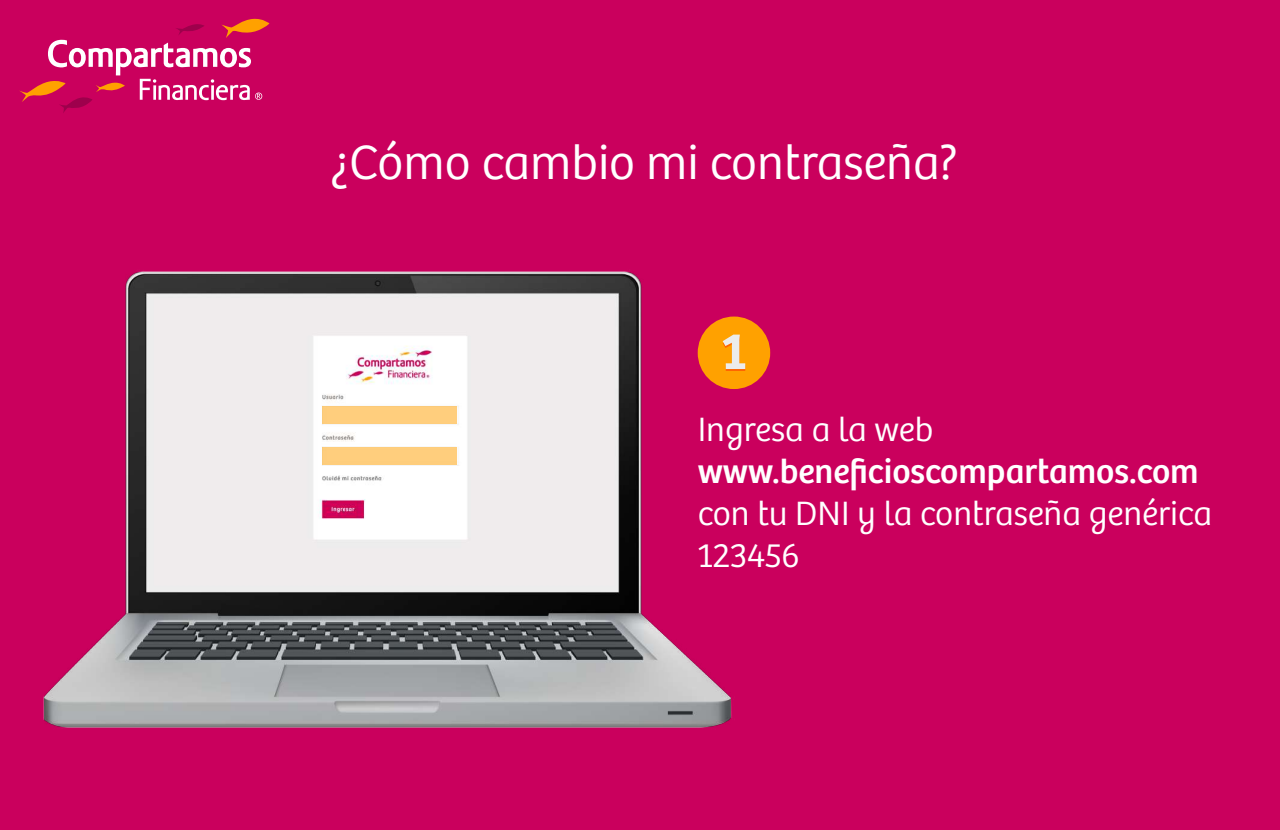
<style>
.page{position:relative;width:1280px;height:830px;background:#ca005d}
.page>*{position:absolute;margin:0;border:0;box-sizing:border-box;transform-origin:0 0}
.t1{font:300 50px "Bree";color:#fff}
.t2{font:300 35px/42px "Bree";color:#fff}
.t3{font:35px "Bree";color:#fff}
</style>
<div class="page">
<img style="left:43px;top:271px;width:728px;height:457px">
<svg style="left:19px;top:18px;width:250px;height:95px"></svg>
<div style="left:698px;top:317px;width:72px;height:72px;background:#ffa100;border-radius:50%"></div>
<svg style="left:723px;top:335px;width:22px;height:36px"></svg>
<div style="left:322px;top:448px;width:136px;height:17px;background:#ffce7d"></div>
<div style="left:322px;top:406px;width:136px;height:18px;background:#ffce7d"></div>
<h1 class="t1" style="left:331px;top:134px;width:628px">¿Cómo cambio mi contraseña?</h1>
<p class="t2" style="left:698px;top:409px;width:237px">Ingresa a la web</p>
<p class="t3" style="left:698px;top:451px;width:503px">www.beneficioscompartamos.com</p>
<p class="t2" style="left:698px;top:493px;width:516px">con tu DNI y la contraseña genérica<br>123456</p>
</div>
